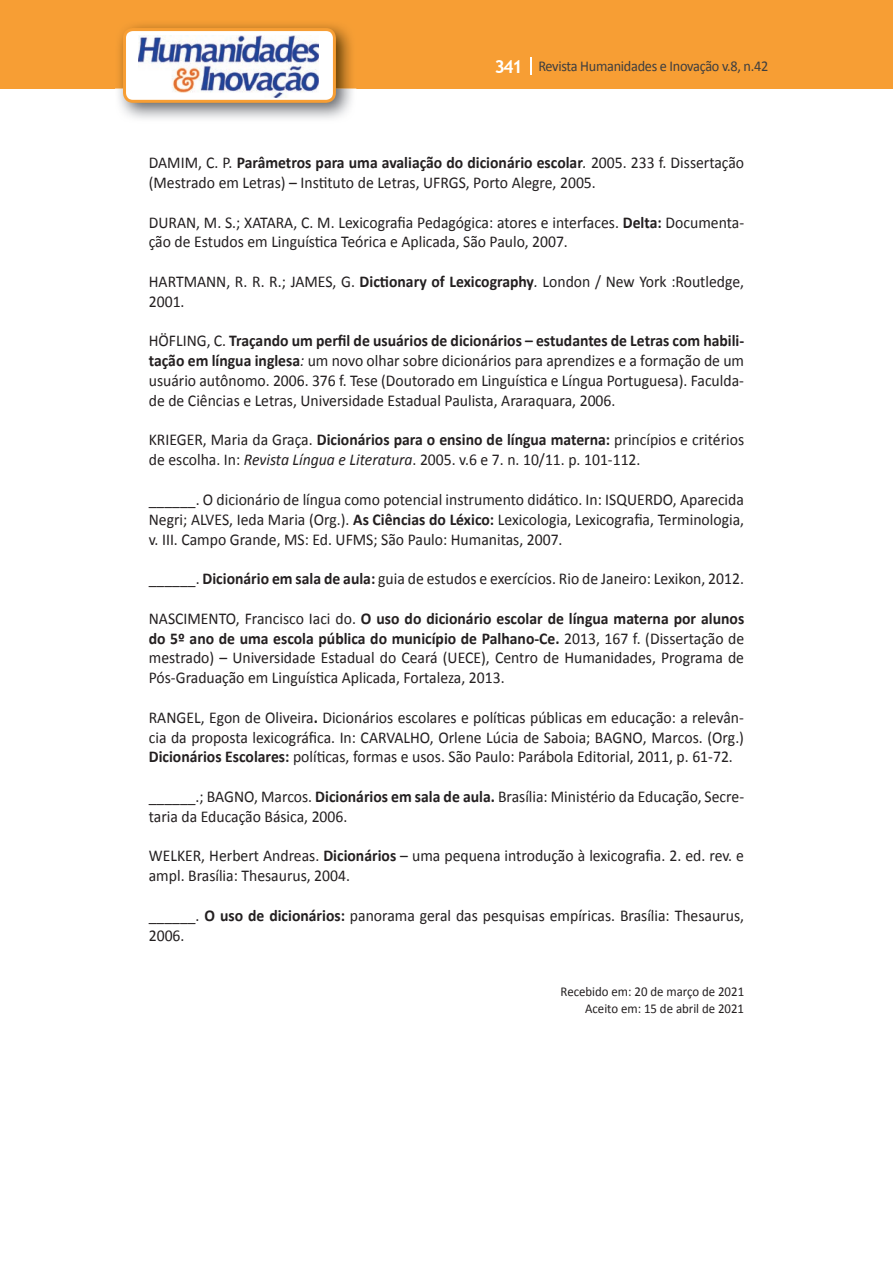
<style>
.page{position:relative;width:893px;height:1263px;background:#fff}
.page>*{position:absolute;margin:0;border:0;box-sizing:border-box;transform-origin:0 0}
.t1{font:16.5px/19.8px "Calibri";color:#231f20;scale:.95 1}
.t2{font:15px "Calibri";letter-spacing:-.02em;color:#3e3e3f;scale:.95 1}
.t3{font:13.5px/16.2px "Calibri";color:#231f20;text-align:right;scale:.95 1}
.s1{font-family:"Trebuchet MS";font-weight:700;font-size:18px;color:#fff}
.s2{font-weight:700}
.s3{font-style:italic}
</style>
<div class="page">
<div style="left:0;top:0;width:893px;height:88px;background:#f79e34"></div>
<svg style="left:530px;top:57px;width:2px;height:18px"></svg>
<img style="left:115px;top:24px;width:241px;height:95px">
<svg style="left:123px;top:28px;width:213px;height:75px"></svg>
<p class="t2" style="left:495px;top:57px;width:290px"><span class="s1">341</span> Revista Humanidades e Inovação v.8, n.42</p>
<p class="t1" style="left:149px;top:153px;width:628px">DAMIM, C. P. <span class="s2">Parâmetros para uma avaliação do dicionário escolar</span><span class="s3">.</span> 2005. 233 f. Dissertação (Mestrado em Letras) – Instituto de Letras, UFRGS, Porto Alegre, 2005.</p>
<p class="t1" style="left:149px;top:212px;width:628px">DURAN, M. S.; XATARA, C. M. Lexicografia Pedagógica: atores e interfaces. <span class="s2">Delta:</span> Documenta&shy;ção de Estudos em Linguística Teórica e Aplicada, São Paulo, 2007.</p>
<p class="t1" style="left:149px;top:272px;width:628px">HARTMANN, R. R. R.; JAMES, G. <span class="s2">Dictionary of Lexicography</span><span class="s3">.</span> London / New York :Routledge,<br>2001.</p>
<p class="t1" style="left:149px;top:331px;width:628px;text-align:justify">HÖFLING, C. <span class="s2">Traçando um perfil de usuários de dicionários – estudantes de Letras com habili&shy;tação em língua inglesa</span><span class="s3">:</span> um novo olhar sobre dicionários para aprendizes e a formação de um usuário autônomo. 2006. 376 f. Tese (Doutorado em Linguística e Língua Portuguesa). Faculda&shy;de de Ciências e Letras, Universidade Estadual Paulista, Araraquara, 2006.</p>
<p class="t1" style="left:149px;top:430px;width:628px">KRIEGER, Maria da Graça. <span class="s2">Dicionários para o ensino de língua materna:</span> princípios e critérios de escolha. In: <span class="s3">Revista Língua e Literatura</span>. 2005. v.6 e 7. n. 10/11. p. 101-112.</p>
<p class="t1" style="left:149px;top:490px;width:628px;text-align:justify">______. O dicionário de língua como potencial instrumento didático. In: ISQUERDO, Aparecida Negri; ALVES, Ieda Maria (Org.). <span class="s2">As Ciências do Léxico:</span> Lexicologia, Lexicografia, Terminologia, v. III. Campo Grande, MS: Ed. UFMS; São Paulo: Humanitas, 2007.</p>
<p class="t1" style="left:149px;top:569px;width:628px">______. <span class="s2">Dicionário em sala de aula:</span> guia de estudos e exercícios. Rio de Janeiro: Lexikon, 2012.</p>
<p class="t1" style="left:149px;top:608px;width:628px;text-align:justify">NASCIMENTO, Francisco Iaci do. <span class="s2">O uso do dicionário escolar de língua materna por alunos do 5º ano de uma escola pública do município de Palhano-Ce.</span> 2013, 167 f. (Dissertação de mestrado) – Universidade Estadual do Ceará (UECE), Centro de Humanidades, Programa de Pós-Graduação em Linguística Aplicada, Fortaleza, 2013.</p>
<p class="t1" style="left:149px;top:707px;width:628px;text-align:justify">RANGEL, Egon de Oliveira<span class="s2">.</span> Dicionários escolares e políticas públicas em educação: a relevân&shy;cia da proposta lexicográfica. In: CARVALHO, Orlene Lúcia de Saboia; BAGNO, Marcos. (Org.)<br><span class="s2">Dicionários Escolares:</span> políticas, formas e usos. São Paulo: Parábola Editorial, 2011, p. 61-72.</p>
<p class="t1" style="left:149px;top:787px;width:628px">______.; BAGNO, Marcos. <span class="s2">Dicionários em sala de aula.</span> Brasília: Ministério da Educação, Secre&shy;taria da Educação Básica, 2006.</p>
<p class="t1" style="left:149px;top:846px;width:628px">WELKER, Herbert Andreas. <span class="s2">Dicionários</span> – uma pequena introdução à lexicografia. 2. ed. rev. e ampl. Brasília: Thesaurus, 2004.</p>
<p class="t1" style="left:149px;top:905px;width:628px">______. <span class="s2">O uso de dicionários:</span> panorama geral das pesquisas empíricas. Brasília: Thesaurus,<br>2006.</p>
<p class="t3" style="left:561px;top:984px;width:195px">Recebido em: 20 de março de 2021<br>Aceito em: 15 de abril de 2021</p>
</div>
